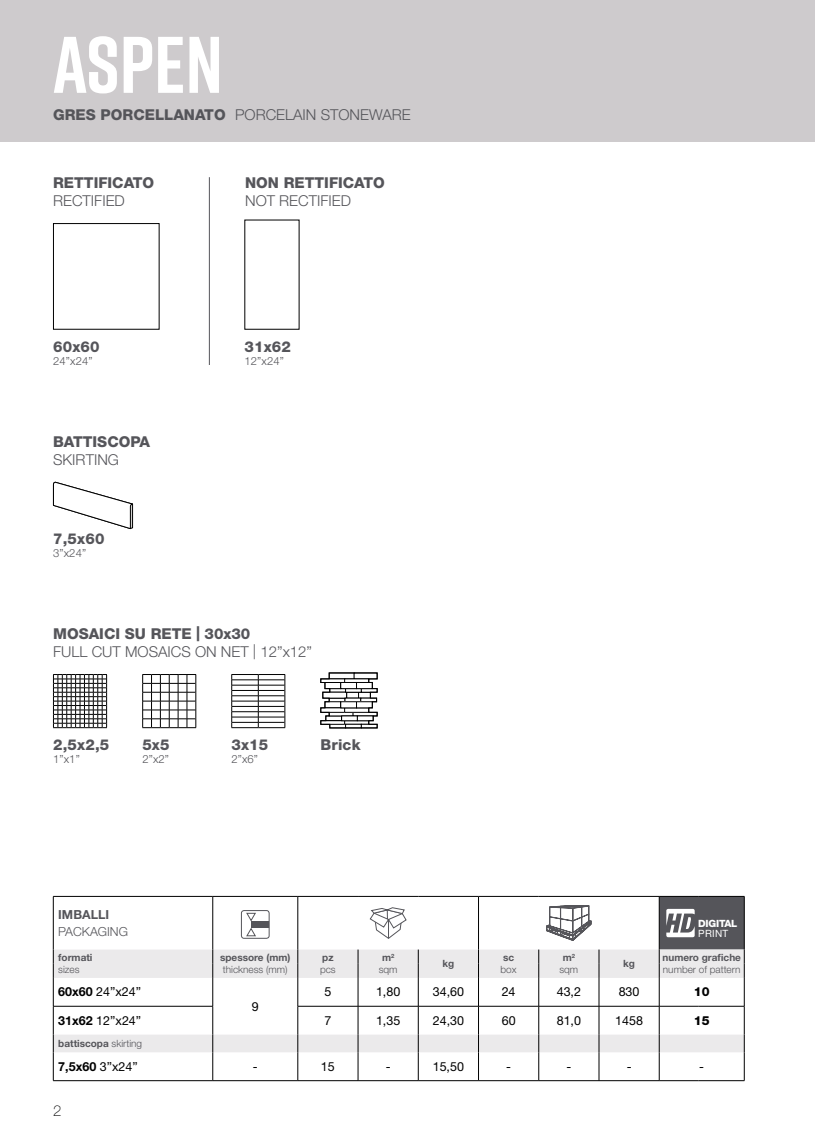
<style>
.page{position:relative;width:815px;height:1134px;background:#fff}
.page>*{position:absolute;margin:0;border:0;box-sizing:border-box;transform-origin:0 0}
.Nomi_serie_piccoli{font:700 80px "Rift";color:#fff}
.Nomi_serie_piccoli-2{font:300 15px "Helvetica Neue LT Std";color:#55555a}
.Nomi_serie_piccoli-3{font:800 15px "Helvetica Neue LT Std";color:#55555a}
.t1{font:100 15px "Helvetica Neue LT Std";color:#000}
.Nomi_serie_piccoli-4{font:12.5px "Helvetica Neue LT Std";color:#000}
.Nomi_serie_piccoli-5{font:700 12.5px "Helvetica Neue LT Std";color:#000}
.Nomi_serie_piccoli-6{font:300 12.5px "Helvetica Neue LT Std";color:#55555a}
.Nomi_serie_piccoli-7{font:700 12.5px "Helvetica Neue LT Std";color:#55555a}
.Nomi_serie_piccoli-8{font:800 12.5px "Helvetica Neue LT Std";color:#000}
.Nomi_serie_piccoli-9{font:300 11.25px "Helvetica Neue LT Std";letter-spacing:.01em;color:#55555a}
.Nomi_serie_piccoli-10{font:700 10px "Helvetica Neue LT Std";color:#55555a}
.Nomi_serie_piccoli-11{font:300 10px "Helvetica Neue LT Std";color:#55555a}
.Nomi_serie_piccoli-12{font:800 10px "Helvetica Neue LT Std";letter-spacing:-.02em;color:#fff}
.Nomi_serie_piccoli-13{font:10px "Helvetica Neue LT Std";letter-spacing:.03em;color:#fff}
.s1{font-weight:800}
.s2{font-weight:700}
.s3{font-weight:300}
.s4{font-weight:400}
</style>
<div class="page">
<div style="left:0;top:0;width:815px;height:142px;background:#cecbcd"></div>
<hr style="left:53px;top:1080px;width:160px;height:1px;background:#000">
<hr style="left:213px;top:1080px;width:85px;height:1px;background:#000">
<hr style="left:298px;top:1080px;width:60px;height:1px;background:#000">
<hr style="left:358px;top:1080px;width:60px;height:1px;background:#000">
<hr style="left:418px;top:1080px;width:61px;height:1px;background:#000">
<hr style="left:479px;top:1080px;width:60px;height:1px;background:#000">
<hr style="left:539px;top:1080px;width:60px;height:1px;background:#000">
<hr style="left:599px;top:1080px;width:60px;height:1px;background:#000">
<hr style="left:659px;top:1080px;width:39px;height:1px;background:#000">
<hr style="left:698px;top:1080px;width:46px;height:1px;background:#000">
<svg style="left:53px;top:896px;width:692px;height:184px"></svg>
<div style="left:53px;top:223px;width:106px;height:107px;border:1px solid #000"></div>
<hr style="left:209px;top:177px;width:1px;height:188px;background:#55555a">
<svg style="left:53px;top:482px;width:80px;height:47px"></svg>
<svg style="left:53px;top:674px;width:54px;height:54px"></svg>
<svg style="left:142px;top:674px;width:55px;height:54px"></svg>
<svg style="left:320px;top:672px;width:58px;height:56px"></svg>
<svg style="left:231px;top:674px;width:55px;height:54px"></svg>
<p class="Nomi_serie_piccoli" style="left:53px;top:8px;width:171px">ASPEN</p>
<p class="Nomi_serie_piccoli-2" style="left:53px;top:106px;width:359px"><span class="s1">GRES PORCELLANATO</span> PORCELAIN STONEWARE</p>
<p class="Nomi_serie_piccoli-3" style="left:53px;top:174px;width:103px">RETTIFICATO</p>
<p class="Nomi_serie_piccoli-2" style="left:53px;top:191px;width:73px">RECTIFIED</p>
<p class="Nomi_serie_piccoli-3" style="left:53px;top:337px;width:48px">60x60</p>
<p class="Nomi_serie_piccoli-9" style="left:53px;top:354px;width:41px">24”x24”</p>
<p class="Nomi_serie_piccoli-3" style="left:53px;top:432px;width:98px">BATTISCOPA</p>
<p class="Nomi_serie_piccoli-2" style="left:53px;top:450px;width:67px">SKIRTING</p>
<p class="Nomi_serie_piccoli-3" style="left:53px;top:529px;width:53px">7,5x60</p>
<p class="Nomi_serie_piccoli-9" style="left:53px;top:546px;width:35px">3”x24”</p>
<p class="Nomi_serie_piccoli-3" style="left:245px;top:174px;width:141px">NON RETTIFICATO</p>
<p class="Nomi_serie_piccoli-2" style="left:245px;top:191px;width:107px">NOT RECTIFIED</p>
<p class="Nomi_serie_piccoli-3" style="left:244px;top:337px;width:48px">31x62</p>
<p class="Nomi_serie_piccoli-9" style="left:244px;top:354px;width:41px">12”x24”</p>
<p class="Nomi_serie_piccoli-3" style="left:53px;top:625px;width:199px">MOSAICI SU RETE | 30x30</p>
<p class="Nomi_serie_piccoli-2" style="left:53px;top:642px;width:260px">FULL CUT MOSAICS ON NET | 12”x12”</p>
<p class="Nomi_serie_piccoli-3" style="left:53px;top:736px;width:58px">2,5x2,5</p>
<p class="Nomi_serie_piccoli-9" style="left:53px;top:752px;width:28px">1”x1”</p>
<p class="Nomi_serie_piccoli-3" style="left:142px;top:736px;width:29px">5x5</p>
<p class="Nomi_serie_piccoli-9" style="left:142px;top:752px;width:28px">2”x2”</p>
<p class="Nomi_serie_piccoli-7" style="left:58px;top:906px;width:52px">IMBALLI</p>
<p class="Nomi_serie_piccoli-6" style="left:58px;top:924px;width:71px">PACKAGING</p>
<p class="Nomi_serie_piccoli-3" style="left:231px;top:736px;width:38px">3x15</p>
<p class="Nomi_serie_piccoli-3" style="left:321px;top:736px;width:42px">Brick</p>
<p class="Nomi_serie_piccoli-9" style="left:231px;top:752px;width:28px">2”x6”</p>
<p class="Nomi_serie_piccoli-12" style="left:698px;top:917px;width:41px">DIGITAL</p>
<p class="Nomi_serie_piccoli-13" style="left:698px;top:927px;width:32px">PRINT</p>
<p class="Nomi_serie_piccoli-10" style="left:58px;top:952px;width:36px">formati</p>
<p class="Nomi_serie_piccoli-10" style="left:220px;top:952px;width:72px">spessore (mm)</p>
<p class="Nomi_serie_piccoli-10" style="left:322px;top:952px;width:13px">pz</p>
<p class="Nomi_serie_piccoli-10" style="left:382px;top:952px;width:14px">m<sup>2</sup></p>
<p class="Nomi_serie_piccoli-10" style="left:503px;top:952px;width:13px">sc</p>
<p class="Nomi_serie_piccoli-10" style="left:563px;top:952px;width:14px">m<sup>2</sup></p>
<p class="Nomi_serie_piccoli-10" style="left:662px;top:952px;width:80px">numero grafiche</p>
<p class="Nomi_serie_piccoli-10" style="left:442px;top:957px;width:13px">kg</p>
<p class="Nomi_serie_piccoli-10" style="left:623px;top:957px;width:13px">kg</p>
<p class="Nomi_serie_piccoli-11" style="left:58px;top:963px;width:23px">sizes</p>
<p class="Nomi_serie_piccoli-11" style="left:223px;top:963px;width:66px">thickness (mm)</p>
<p class="Nomi_serie_piccoli-11" style="left:320px;top:963px;width:17px">pcs</p>
<p class="Nomi_serie_piccoli-11" style="left:379px;top:963px;width:20px">sqm</p>
<p class="Nomi_serie_piccoli-11" style="left:501px;top:963px;width:18px">box</p>
<p class="Nomi_serie_piccoli-11" style="left:559px;top:963px;width:20px">sqm</p>
<p class="Nomi_serie_piccoli-11" style="left:663px;top:963px;width:79px">number of pattern</p>
<p class="Nomi_serie_piccoli-4" style="left:58px;top:984px;width:84px"><span class="s2">60x60</span> 24”x24”</p>
<p class="Nomi_serie_piccoli-4" style="left:252px;top:999px;width:8px">9</p>
<p class="Nomi_serie_piccoli-4" style="left:324px;top:984px;width:8px">5</p>
<p class="Nomi_serie_piccoli-4" style="left:376px;top:984px;width:26px">1,80</p>
<p class="Nomi_serie_piccoli-4" style="left:433px;top:984px;width:33px">34,60</p>
<p class="Nomi_serie_piccoli-4" style="left:502px;top:984px;width:15px">24</p>
<p class="Nomi_serie_piccoli-4" style="left:557px;top:984px;width:26px">43,2</p>
<p class="Nomi_serie_piccoli-4" style="left:619px;top:984px;width:22px">830</p>
<p class="Nomi_serie_piccoli-8" style="left:694px;top:984px;width:17px">10</p>
<p class="Nomi_serie_piccoli-4" style="left:58px;top:1013px;width:84px"><span class="s2">31x62</span> 12”x24”</p>
<p class="Nomi_serie_piccoli-4" style="left:324px;top:1013px;width:8px">7</p>
<p class="Nomi_serie_piccoli-4" style="left:376px;top:1013px;width:26px">1,35</p>
<p class="Nomi_serie_piccoli-4" style="left:433px;top:1013px;width:33px">24,30</p>
<p class="Nomi_serie_piccoli-4" style="left:502px;top:1013px;width:15px">60</p>
<p class="Nomi_serie_piccoli-4" style="left:557px;top:1013px;width:26px">81,0</p>
<p class="Nomi_serie_piccoli-4" style="left:615px;top:1013px;width:29px">1458</p>
<p class="Nomi_serie_piccoli-8" style="left:694px;top:1013px;width:17px">15</p>
<p class="Nomi_serie_piccoli-10" style="left:58px;top:1037px;width:85px">battiscopa <span class="s3">skirting</span></p>
<p class="Nomi_serie_piccoli-5" style="left:58px;top:1059px;width:81px">7,5x60 <span class="s4">3”x24”</span></p>
<p class="Nomi_serie_piccoli-4" style="left:253px;top:1059px;width:6px">-</p>
<p class="Nomi_serie_piccoli-4" style="left:321px;top:1059px;width:15px">15</p>
<p class="Nomi_serie_piccoli-4" style="left:386px;top:1059px;width:6px">-</p>
<p class="Nomi_serie_piccoli-4" style="left:433px;top:1059px;width:33px">15,50</p>
<p class="Nomi_serie_piccoli-4" style="left:506px;top:1059px;width:6px">-</p>
<p class="Nomi_serie_piccoli-4" style="left:566px;top:1059px;width:6px">-</p>
<p class="Nomi_serie_piccoli-4" style="left:627px;top:1059px;width:6px">-</p>
<p class="Nomi_serie_piccoli-4" style="left:699px;top:1059px;width:6px">-</p>
<p class="t1" style="left:53px;top:1102px;width:10px">2</p>
</div>
